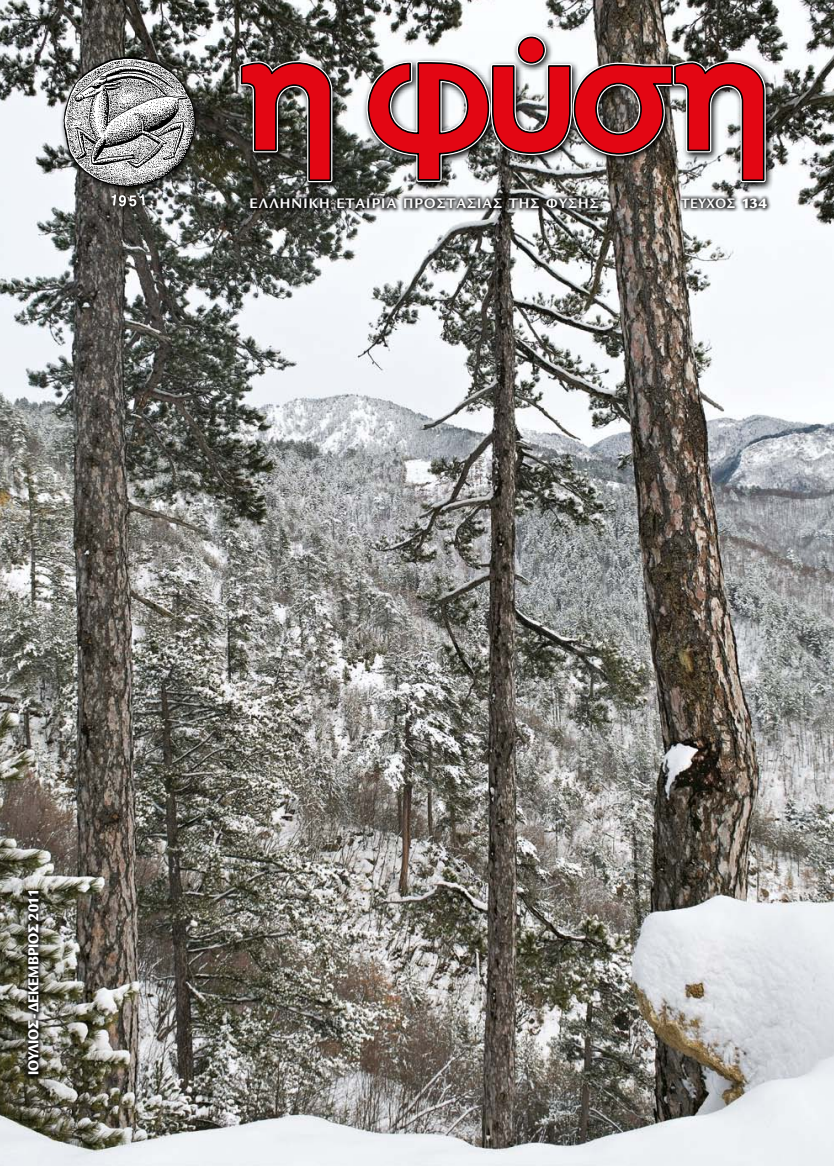
<style>
.page{position:relative;width:834px;height:1166px;background:#fff}
.page>*{position:absolute;margin:0;border:0;box-sizing:border-box;transform-origin:0 0}
.t1{font:15.75px "Legacy Sans ITC Hel Ultra";letter-spacing:-.01em;color:#fff;scale:.86 1}
.t2{font:700 15.05px "Legacy Sans ITC Hel";letter-spacing:.08em;color:#fff;scale:.95 1}
.t3{font:700 14.88px "Legacy Sans ITC Hel";letter-spacing:.05em;color:#fff;scale:.9 1}
.s1{font-family:"Legacy Sans ITC Hel Ultra";font-weight:400}
</style>
<div class="page">
<img style="left:0;top:0;width:833px;height:1166px">
<svg style="left:234px;top:31px;width:539px;height:160px"></svg>
<svg style="left:238px;top:34px;width:529px;height:150px"></svg>
<svg style="left:241px;top:36px;width:523px;height:145px"></svg>
<div style="left:60px;top:54px;width:141px;height:160px;background:#000;opacity:.85"></div>
<img style="left:53px;top:49px;width:149px;height:143px">
<svg style="left:111px;top:194px;width:34px;height:12px"></svg>
<div style="left:246px;top:193px;width:357px;height:20px;background:#000;opacity:.85"></div>
<div style="left:676px;top:194px;width:95px;height:19px;background:#000;opacity:.85"></div>
<div style="left:23px;top:888px;width:21px;height:191px;background:#000;opacity:.85"></div>
<p class="t2" style="left:249px;top:194px;width:369px">ΕΛΛΗΝΙΚΗ ΕΤΑΙΡΙΑ ΠΡΟΣΤΑΣΙΑΣ ΤΗΣ ΦΥΣΗΣ</p>
<p class="t3" style="left:681px;top:195px;width:96px">ΤΕΥΧΟΣ <span class="s1">134</span></p>
<p class="t1" style="left:25px;top:1074px;width:217px;rotate:-90deg">ΙΟΥΛΙΟΣ- ΔΕΚΕΜΒΡΙΟΣ 2011</p>
</div>
